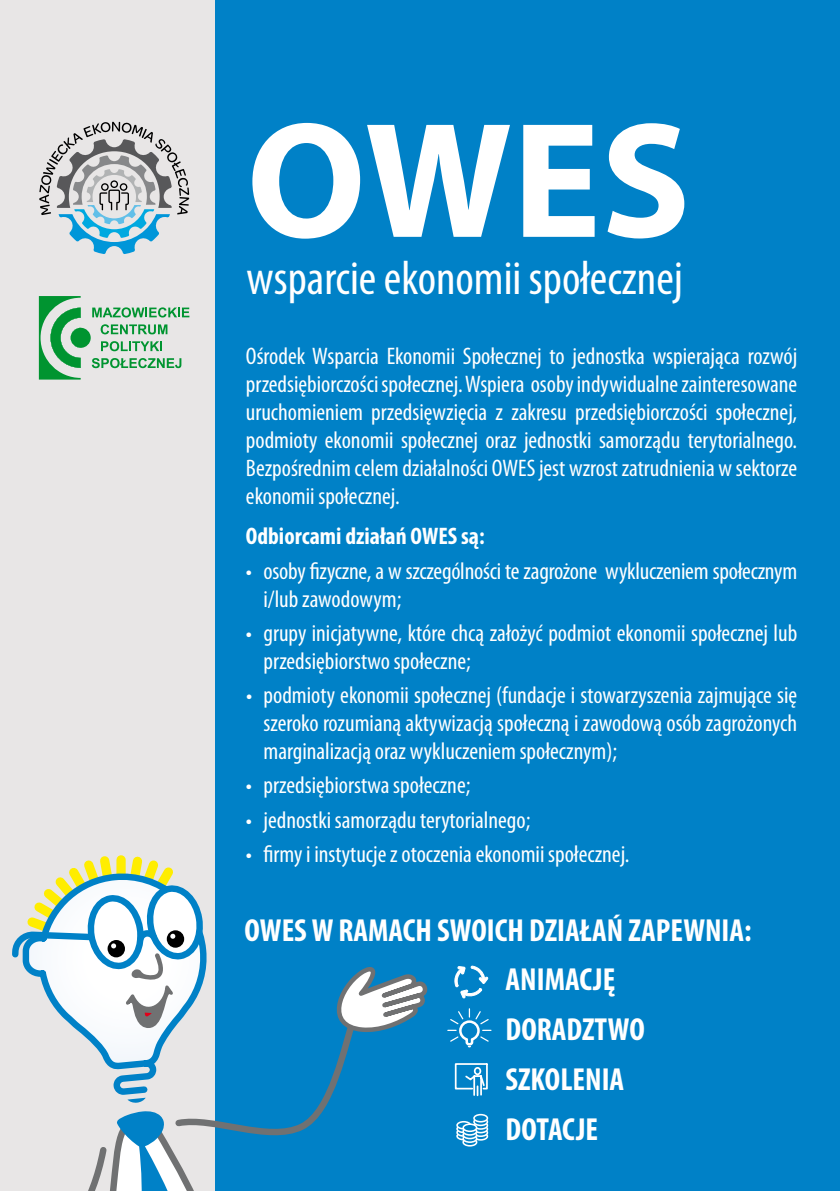
<style>
.page{position:relative;width:840px;height:1191px;background:#fff}
.page>*{position:absolute;margin:0;border:0;box-sizing:border-box;transform-origin:0 0}
.t1{font:700 166px "Myriad Pro";color:#fff}
.t2{font:condensed 48px "Myriad Pro";color:#fff}
.t3{font:700 condensed 32px/49.8px "Myriad Pro";color:#fff}
.t4{font:condensed 24px/28px "Myriad Pro";color:#fff;text-align:justify}
.t5{font:700 condensed 24px "Myriad Pro";color:#fff}
</style>
<div class="page">
<div style="left:0;top:0;width:215px;height:1191px;background:#e8e6e6"></div>
<div style="left:215px;top:0;width:624px;height:1191px;background:#0081c7"></div>
<svg style="left:2px;top:850px;width:426px;height:341px"></svg>
<svg style="left:454px;top:966px;width:33px;height:32px"></svg>
<svg style="left:447px;top:1008px;width:45px;height:39px"></svg>
<svg style="left:454px;top:1063px;width:34px;height:34px"></svg>
<div style="left:456px;top:1131px;width:15px;height:9px;border:2px solid #fff;border-radius:50%"></div>
<div style="left:457px;top:1129px;width:13px;height:7px;background:#74bae0;border-radius:50%"></div>
<div style="left:456px;top:1128px;width:15px;height:8px;border:2px solid #fff;border-radius:50%"></div>
<div style="left:456px;top:1124px;width:15px;height:9px;border:2px solid #fff;border-radius:50%"></div>
<div style="left:457px;top:1121px;width:13px;height:7px;background:#0081c7;border-radius:50%"></div>
<div style="left:456px;top:1121px;width:15px;height:8px;border:2px solid #fff;border-radius:50%"></div>
<div style="left:473px;top:1132px;width:15px;height:8px;border:2px solid #fff;border-radius:50%"></div>
<div style="left:473px;top:1128px;width:15px;height:9px;border:2px solid #fff;border-radius:50%"></div>
<div style="left:462px;top:1138px;width:15px;height:8px;border:2px solid #fff;border-radius:50%"></div>
<div style="left:473px;top:1124px;width:15px;height:9px;border:2px solid #fff;border-radius:50%"></div>
<div style="left:462px;top:1134px;width:15px;height:9px;border:2px solid #fff;border-radius:50%"></div>
<div style="left:473px;top:1121px;width:14px;height:8px;background:#96cae7;border-radius:50%"></div>
<div style="left:473px;top:1121px;width:15px;height:8px;border:2px solid #fff;border-radius:50%"></div>
<div style="left:462px;top:1130px;width:15px;height:9px;border:2px solid #fff;border-radius:50%"></div>
<div style="left:473px;top:1117px;width:15px;height:9px;border:2px solid #fff;border-radius:50%"></div>
<div style="left:462px;top:1127px;width:15px;height:8px;border:2px solid #fff;border-radius:50%"></div>
<div style="left:473px;top:1114px;width:14px;height:7px;background:#0081c7;border-radius:50%"></div>
<div style="left:473px;top:1113px;width:15px;height:9px;border:2px solid #fff;border-radius:50%"></div>
<div style="left:463px;top:1124px;width:13px;height:7px;background:#0081c7;border-radius:50%"></div>
<div style="left:462px;top:1123px;width:15px;height:9px;border:2px solid #fff;border-radius:50%"></div>
<svg style="left:39px;top:296px;width:42px;height:83px"></svg>
<div style="left:71px;top:328px;width:20px;height:20px;background:#009430;border-radius:50%"></div>
<svg style="left:92px;top:307px;width:97px;height:10px"></svg>
<svg style="left:101px;top:324px;width:66px;height:10px"></svg>
<svg style="left:101px;top:341px;width:61px;height:10px"></svg>
<svg style="left:92px;top:358px;width:89px;height:10px"></svg>
<svg style="left:39px;top:122px;width:150px;height:132px"></svg>
<h1 class="t1" style="left:246px;top:73px;width:445px">OWES</h1>
<h2 class="t2" style="left:246px;top:249px;width:437px">wsparcie ekonomii społecznej</h2>
<p class="t4" style="left:246px;top:341px;width:552px">Ośrodek Wsparcia Ekonomii Społecznej to jednostka wspierająca rozwój przedsiębiorczości społecznej. Wspiera osoby indywidualne zainteresowane uruchomieniem przedsięwzięcia z zakresu przedsiębiorczości społecznej, podmioty ekonomii społecznej oraz jednostki samorządu terytorialnego.<br>Bezpośrednim celem działalności OWES jest wzrost zatrudnienia w sektorze ekonomii społecznej.</p>
<p class="t5" style="left:246px;top:521px;width:240px">Odbiorcami działań OWES są:</p>
<p class="t4" style="left:263px;top:556px;width:535px;text-indent:-18px">• osoby fizyczne, a w szczególności te zagrożone wykluczeniem społecznym i/lub zawodowym;</p>
<p class="t4" style="left:263px;top:618px;width:535px;text-indent:-18px">• grupy inicjatywne, które chcą założyć podmiot ekonomii społecznej lub przedsiębiorstwo społeczne;</p>
<p class="t4" style="left:263px;top:681px;width:535px;text-indent:-18px">• podmioty ekonomii społecznej (fundacje i stowarzyszenia zajmujące się szeroko rozumianą aktywizacją społeczną i zawodową osób zagrożonych marginalizacją oraz wykluczeniem społecznym);</p>
<p class="t4" style="left:246px;top:771px;width:226px">• przedsiębiorstwa społeczne;</p>
<p class="t4" style="left:246px;top:805px;width:286px">• jednostki samorządu terytorialnego;</p>
<p class="t4" style="left:246px;top:839px;width:385px">• firmy i instytucje z otoczenia ekonomii społecznej.</p>
<h3 class="t3" style="left:505px;top:904px;width:247px;text-indent:-261px">OWES W RAMACH SWOICH DZIAŁAŃ ZAPEWNIA:<br>ANIMACJĘ<br>DORADZTWO<br>SZKOLENIA<br>DOTACJE</h3>
</div>
